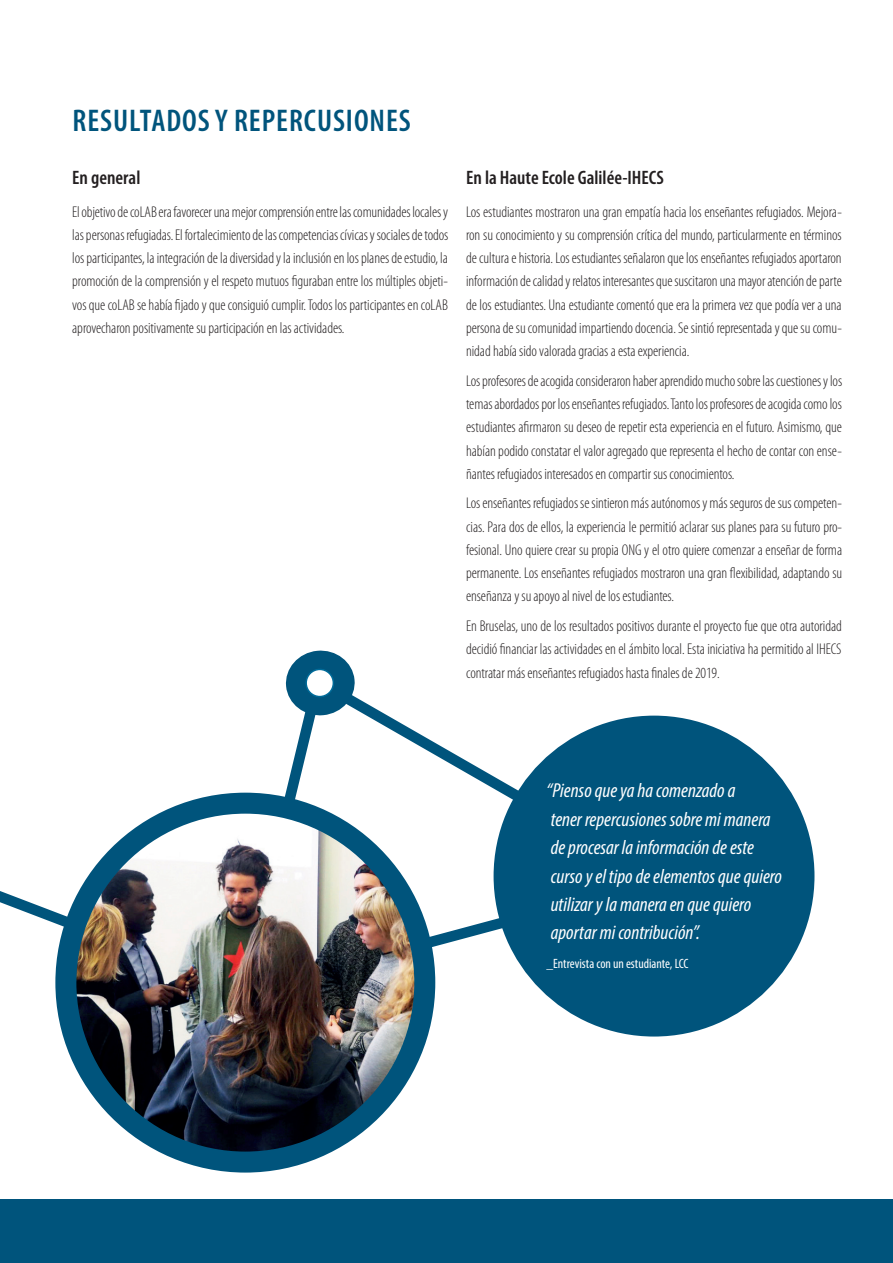
<style>
.page{position:relative;width:893px;height:1263px;background:#fff}
.page>*{position:absolute;margin:0;border:0;box-sizing:border-box;transform-origin:0 0}
.t1{font:600 condensed 31.5px "Myriad Pro";letter-spacing:.03em;color:#00547c}
.t2{font:italic condensed 20.25px/28.5px "Myriad Pro";color:#fff}
.t3{font:600 condensed 19.5px "Myriad Pro";color:#231f20}
.t4{font:300 condensed 15.6px/23.2px "Myriad Pro";letter-spacing:-.005em;color:#231f20;text-align:justify}
.t5{font:condensed 13.5px "Myriad Pro";color:#fff}
</style>
<div class="page">
<div style="left:0;top:1199px;width:893px;height:64px;background:#00547c"></div>
<svg style="left:356px;top:697px;width:315px;height:171px"></svg>
<svg style="left:384px;top:868px;width:175px;height:137px"></svg>
<img style="left:66px;top:803px;width:359px;height:359px;border-radius:179px">
<div style="left:55px;top:793px;width:380px;height:379px;border:21px solid #00547c;border-radius:50%"></div>
<img style="left:0;top:650px;width:356px;height:355px">
<div style="left:494px;top:716px;width:320px;height:320px;background:#00547c;border-radius:50%"></div>
<div style="left:306px;top:669px;width:27px;height:27px;background:#fff;border-radius:50%"></div>
<div style="left:305px;top:669px;width:29px;height:28px;border:2px solid #006b99;border-radius:50%"></div>
<h1 class="t1" style="left:73px;top:103px;width:340px">RESULTADOS Y REPERCUSIONES</h1>
<p class="t3" style="left:72px;top:167px;width:70px">En general</p>
<p class="t4" style="left:72px;top:200px;width:378px">El objetivo de coLAB era favorecer una mejor comprensión entre las comunidades locales y las personas refugiadas. El fortalecimiento de las competencias cívicas y sociales de todos los participantes, la integración de la diversidad y la inclusión en los planes de estudio, la promoción de la comprensión y el respeto mutuos figuraban entre los múltiples objeti&shy;vos que coLAB se había fijado y que consiguió cumplir. Todos los participantes en coLAB aprovecharon positivamente su participación en las actividades.</p>
<p class="t3" style="left:466px;top:167px;width:199px">En la Haute Ecole Galilée-IHECS</p>
<p class="t4" style="left:466px;top:200px;width:377px">Los estudiantes mostraron una gran empatía hacia los enseñantes refugiados. Mejora&shy;ron su conocimiento y su comprensión crítica del mundo, particularmente en términos de cultura e historia. Los estudiantes señalaron que los enseñantes refugiados aportaron información de calidad y relatos interesantes que suscitaron una mayor atención de parte de los estudiantes. Una estudiante comentó que era la primera vez que podía ver a una persona de su comunidad impartiendo docencia. Se sintió representada y que su comu&shy;nidad había sido valorada gracias a esta experiencia.</p>
<p class="t4" style="left:466px;top:369px;width:378px">Los profesores de acogida consideraron haber aprendido mucho sobre las cuestiones y los temas abordados por los enseñantes refugiados. Tanto los profesores de acogida como los estudiantes afirmaron su deseo de repetir esta experiencia en el futuro. Asimismo, que habían podido constatar el valor agregado que representa el hecho de contar con ense&shy;ñantes refugiados interesados en compartir sus conocimientos.</p>
<p class="t4" style="left:466px;top:492px;width:378px">Los enseñantes refugiados se sintieron más autónomos y más seguros de sus competen&shy;cias. Para dos de ellos, la experiencia le permitió aclarar sus planes para su futuro pro&shy;fesional. Uno quiere crear su propia ONG y el otro quiere comenzar a enseñar de forma permanente. Los enseñantes refugiados mostraron una gran flexibilidad, adaptando su enseñanza y su apoyo al nivel de los estudiantes.</p>
<p class="t4" style="left:466px;top:615px;width:377px">En Bruselas, uno de los resultados positivos durante el proyecto fue que otra autoridad decidió financiar las actividades en el ámbito local. Esta iniciativa ha permitido al IHECS contratar más enseñantes refugiados hasta finales de 2019.</p>
<p class="t2" style="left:546px;top:776px;width:237px">“Pienso que ya ha comenzado a<br>tener repercusiones sobre mi manera de procesar la información de este curso y el tipo de elementos que quiero utilizar y la manera en que quiero aportar mi contribución”.</p>
<p class="t5" style="left:546px;top:955px;width:144px">_Entrevista con un estudiante, LCC</p>
</div>
